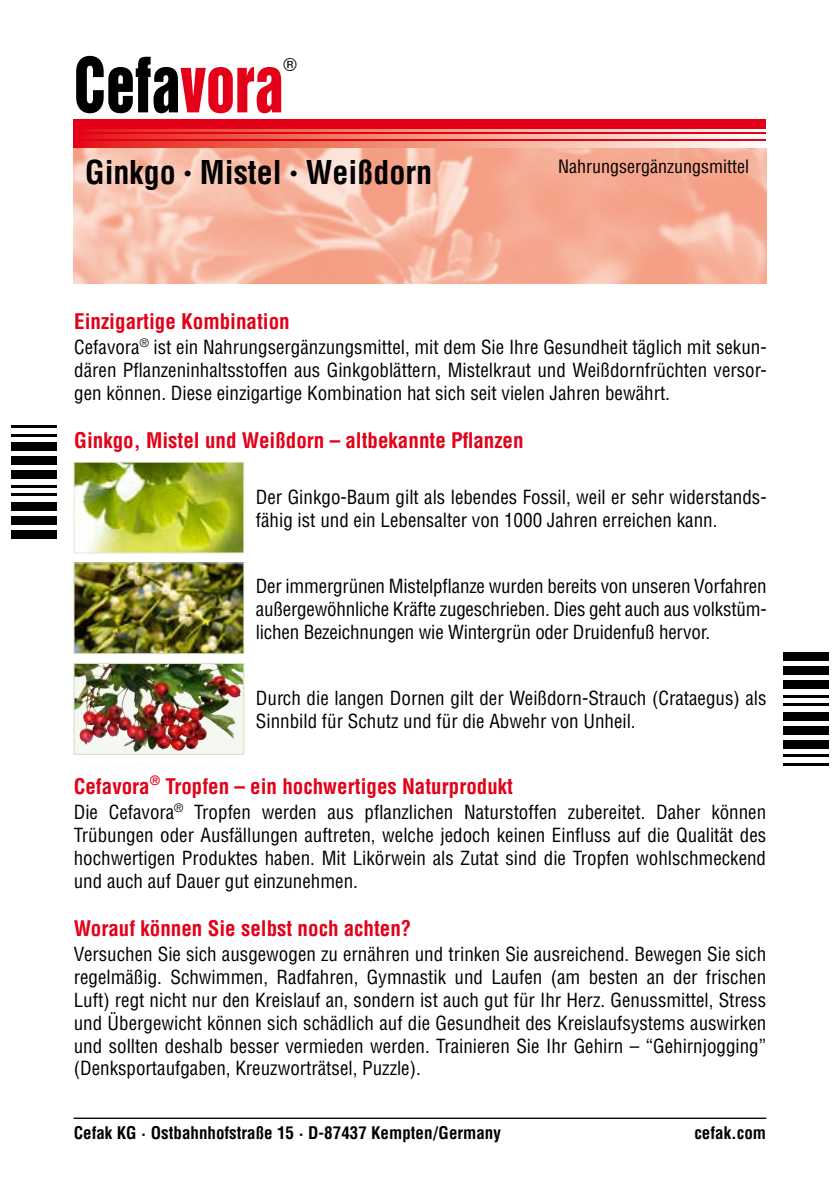
<style>
.page{position:relative;width:840px;height:1191px;background:#fff}
.page>*{position:absolute;margin:0;border:0;box-sizing:border-box;transform-origin:0 0}
.t1{font:69.6px "Helvetica Inserat";color:#000;scale:.83 1}
.t2{font:700 condensed 32px "Helvetica";color:#000}
.t3{font:700 condensed 21px "Helvetica";color:#e30018}
.t4{font:condensed 19px/22.8px "Helvetica";color:#000;text-align:justify}
.t5{font:condensed 18px "Helvetica";color:#000}
.t6{font:18px "Helvetica";color:#000}
.t7{font:700 condensed 17px "Helvetica";color:#000}
.s1{color:#e30018}
.s2{font-family:"Helvetica Inserat";font-weight:400;font-stretch:normal}
</style>
<div class="page">
<hr style="left:782px;top:763px;width:46px;height:2px;background:#000">
<hr style="left:782px;top:754px;width:46px;height:3px;background:#000">
<div style="left:782px;top:740px;width:46px;height:8px;background:#000"></div>
<div style="left:782px;top:726px;width:46px;height:8px;background:#000"></div>
<div style="left:782px;top:711px;width:46px;height:9px;background:#000"></div>
<hr style="left:782px;top:703px;width:46px;height:3px;background:#000">
<hr style="left:782px;top:694px;width:46px;height:3px;background:#000">
<div style="left:782px;top:680px;width:46px;height:9px;background:#000"></div>
<div style="left:782px;top:666px;width:46px;height:9px;background:#000"></div>
<div style="left:782px;top:652px;width:46px;height:8px;background:#000"></div>
<hr style="left:11px;top:425px;width:46px;height:3px;background:#000">
<hr style="left:11px;top:434px;width:46px;height:3px;background:#000">
<div style="left:11px;top:442px;width:46px;height:9px;background:#000"></div>
<div style="left:11px;top:456px;width:46px;height:9px;background:#000"></div>
<div style="left:11px;top:471px;width:46px;height:8px;background:#000"></div>
<hr style="left:11px;top:485px;width:46px;height:3px;background:#000">
<hr style="left:11px;top:493px;width:46px;height:3px;background:#000">
<div style="left:11px;top:502px;width:46px;height:8px;background:#000"></div>
<div style="left:11px;top:516px;width:46px;height:8px;background:#000"></div>
<div style="left:11px;top:530px;width:46px;height:9px;background:#000"></div>
<img style="left:74px;top:147px;width:691px;height:136px">
<hr style="left:74px;top:1117px;width:691px;height:1px;background:#000">
<img style="left:76px;top:464px;width:166px;height:87px">
<div style="left:74px;top:462px;width:170px;height:91px;border:1px solid #e1e9d7"></div>
<img style="left:76px;top:564px;width:166px;height:88px">
<div style="left:74px;top:562px;width:170px;height:92px;border:1px solid #d3dec4"></div>
<img style="left:76px;top:665px;width:166px;height:87px">
<img style="left:76px;top:665px;width:142px;height:12px">
<div style="left:74px;top:663px;width:170px;height:91px;border:1px solid #d3dec4"></div>
<div style="left:74px;top:119px;width:691px;height:28px;background:#e30018"></div>
<svg style="left:85px;top:142px;width:680px;height:5px;background:#f29483"></svg>
<svg style="left:85px;top:135px;width:680px;height:4px;background:#f29483"></svg>
<svg style="left:85px;top:129px;width:680px;height:3px;background:#f29483"></svg>
<h1 class="t1" style="left:74px;top:43px;width:254px">CEFA<span class="s1">VORA</span></h1>
<p class="t6" style="left:283px;top:51px;width:15px">®</p>
<h2 class="t2" style="left:85px;top:153px;width:348px">Ginkgo <span class="s2">·</span> Mistel <span class="s2">·</span> Weißdorn</h2>
<p class="t5" style="left:557px;top:155px;width:192px">Nahrungsergänzungsmittel</p>
<p class="t3" style="left:74px;top:308px;width:217px">Einzigartige Kombination</p>
<p class="t4" style="left:74px;top:336px;width:693px">Cefavora<sup>®</sup> ist ein Nahrungsergänzungsmittel, mit dem Sie Ihre Gesundheit täglich mit sekun&shy;dären Pflanzeninhaltsstoffen aus Ginkgoblättern, Mistelkraut und Weißdornfrüchten versor&shy;gen können. Diese einzigartige Kombination hat sich seit vielen Jahren bewährt.</p>
<p class="t3" style="left:74px;top:427px;width:450px">Ginkgo, Mistel und Weißdorn – altbekannte Pflanzen</p>
<p class="t4" style="left:256px;top:485px;width:510px">Der Ginkgo-Baum gilt als lebendes Fossil, weil er sehr widerstands&shy;fähig ist und ein Lebensalter von 1000 Jahren erreichen kann.</p>
<p class="t4" style="left:256px;top:574px;width:512px">Der immergrünen Mistelpflanze wurden bereits von unseren Vorfahren außergewöhnliche Kräfte zugeschrieben. Dies geht auch aus volkstüm&shy;lichen Bezeichnungen wie Wintergrün oder Druidenfuß hervor.</p>
<p class="t4" style="left:256px;top:686px;width:512px">Durch die langen Dornen gilt der Weißdorn-Strauch (Crataegus) als<br>Sinnbild für Schutz und für die Abwehr von Unheil.</p>
<p class="t3" style="left:74px;top:773px;width:440px">Cefavora<sup>®</sup> Tropfen – ein hochwertiges Naturprodukt</p>
<p class="t4" style="left:74px;top:801px;width:693px">Die Cefavora<sup>®</sup> Tropfen werden aus pflanzlichen Naturstoffen zubereitet. Daher können Trübungen oder Ausfällungen auftreten, welche jedoch keinen Einfluss auf die Qualität des hochwertigen Produktes haben. Mit Likörwein als Zutat sind die Tropfen wohlschmeckend und auch auf Dauer gut einzunehmen.</p>
<p class="t3" style="left:74px;top:915px;width:339px">Worauf können Sie selbst noch achten?</p>
<p class="t4" style="left:74px;top:943px;width:693px">Versuchen Sie sich ausgewogen zu ernähren und trinken Sie ausreichend. Bewegen Sie sich regelmäßig. Schwimmen, Radfahren, Gymnastik und Laufen (am besten an der frischen Luft) regt nicht nur den Kreislauf an, sondern ist auch gut für Ihr Herz. Genussmittel, Stress und Übergewicht können sich schädlich auf die Gesundheit des Kreislaufsystems auswirken und sollten deshalb besser vermieden werden. Trainieren Sie Ihr Gehirn – “Gehirnjogging” (Denksportaufgaben, Kreuzworträtsel, Puzzle).</p>
<p class="t7" style="left:74px;top:1122px;width:428px">Cefak KG · Ostbahnhofstraße 15 · D-87437 Kempten/Germany</p>
<p class="t7" style="left:694px;top:1122px;width:73px">cefak.com</p>
</div>
